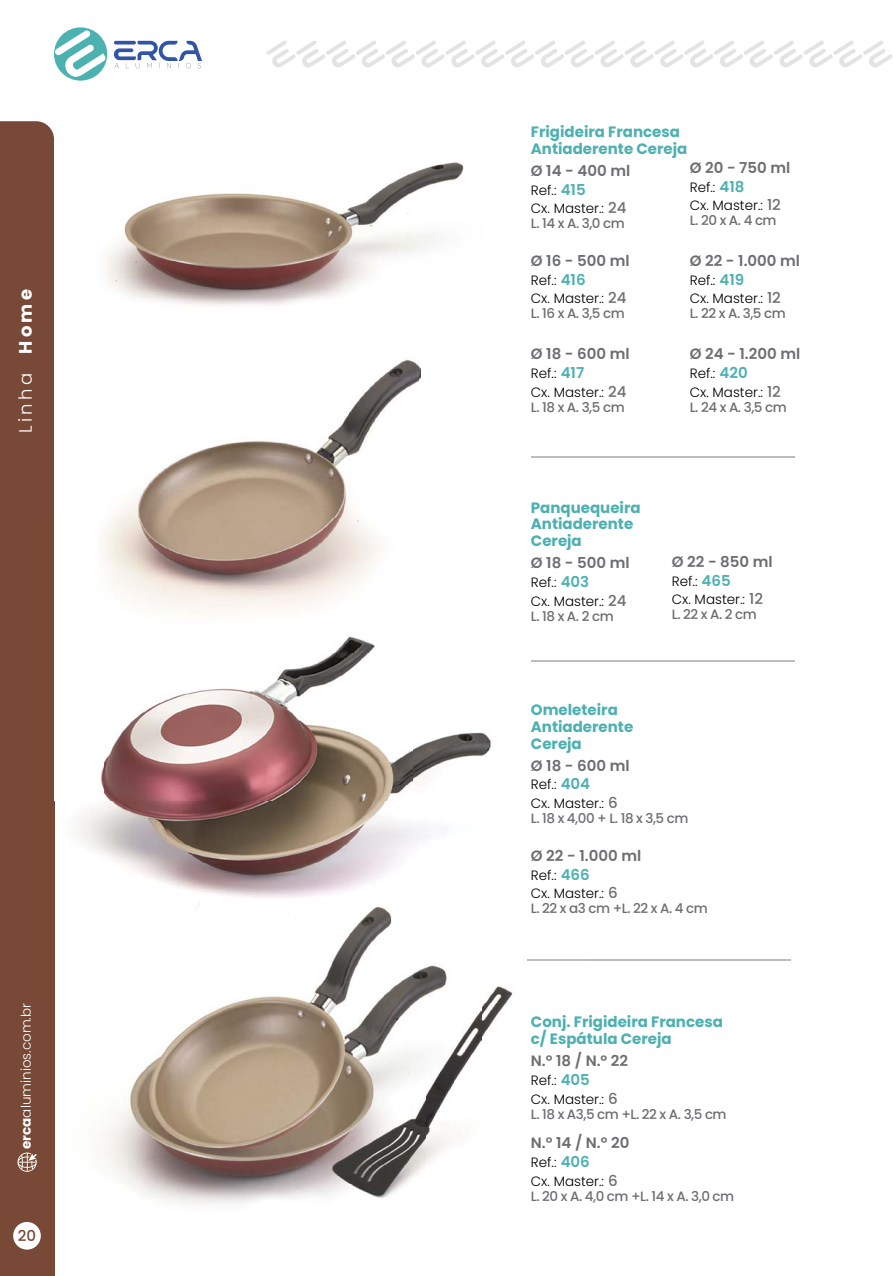
<style>
.page{position:relative;width:893px;height:1276px;background:#fff}
.page>*{position:absolute;margin:0;border:0;box-sizing:border-box;transform-origin:0 0}
.t1{font:300 18px "Poppins";letter-spacing:.18em;color:#fff}
.t2{font:700 15px/16.8px "Poppins";color:#4db0b1}
.t3{font:600 15px "Poppins";color:#6d6e71}
.t4{font:500 15px "Poppins";color:#774936}
.t5{font:300 13.5px/18.6px "Poppins";color:#000}
.t6{font:500 13.5px "Poppins";letter-spacing:-.035em;color:#6d6e71}
.t7{font:300 13.5px "Poppins";color:#fff}
.s1{font-weight:700}
.s2{font-weight:600;font-size:15px;color:#4db0b1}
.s3{font-weight:500;font-size:15px;color:#6d6e71}
</style>
<div class="page">
<div style="left:0;top:121px;width:54px;height:1155px;background:#774936"></div>
<svg style="left:114px;top:41px;width:88px;height:27px"></svg>
<svg style="left:54px;top:27px;width:53px;height:54px"></svg>
<svg style="left:266px;top:41px;width:626px;height:26px"></svg>
<div style="left:13px;top:1222px;width:28px;height:27px;background:#fff;border-radius:50%"></div>
<svg style="left:18px;top:1152px;width:19px;height:19px"></svg>
<hr style="left:531px;top:456px;width:263px;height:1px;background:#bbbdc0">
<hr style="left:531px;top:660px;width:263px;height:1px;background:#bbbdc0">
<hr style="left:587px;top:959px;width:204px;height:1px;background:#bbbdc0">
<img style="left:105px;top:359px;width:315px;height:293px">
<img style="left:481px;top:960px;width:106px;height:82px">
<img style="left:47px;top:1002px;width:434px;height:274px">
<img style="left:107px;top:162px;width:357px;height:144px">
<img style="left:101px;top:529px;width:4px;height:271px">
<img style="left:412px;top:518px;width:79px;height:265px">
<img style="left:105px;top:652px;width:308px;height:149px">
<div style="left:30px;top:518px;width:24px;height:484px;background:#784a36"></div>
<img style="left:47px;top:801px;width:468px;height:201px">
<h1 class="t1" style="left:15px;top:433px;width:145px;rotate:-90deg">Linha <span class="s1">Home</span></h1>
<p class="t7" style="left:18px;top:1149px;width:147px;rotate:-90deg"><span class="s1">erca</span>aluminios.com.br</p>
<p class="t4" style="left:18px;top:1227px;width:20px">20</p>
<p class="t2" style="left:531px;top:123px;width:158px">Frigideira Francesa<br>Antiaderente Cereja</p>
<p class="t3" style="left:531px;top:162px;width:101px">Ø 14 - 400 ml</p>
<p class="t5" style="left:531px;top:181px;width:97px">Ref.: <span class="s2">415<br></span>Cx. Master.: <span class="s3">24</span></p>
<p class="t6" style="left:531px;top:216px;width:95px">L. 14 x A. 3,0 cm</p>
<p class="t3" style="left:531px;top:252px;width:100px">Ø 16 - 500 ml</p>
<p class="t5" style="left:531px;top:271px;width:97px">Ref.: <span class="s2">416<br></span>Cx. Master.: <span class="s3">24</span></p>
<p class="t6" style="left:531px;top:306px;width:95px">L. 16 x A. 3,5 cm</p>
<p class="t3" style="left:531px;top:345px;width:100px">Ø 18 - 600 ml</p>
<p class="t5" style="left:531px;top:364px;width:97px">Ref.: <span class="s2">417<br></span>Cx. Master.: <span class="s3">24</span></p>
<p class="t6" style="left:531px;top:399px;width:95px">L. 18 x A. 3,5 cm</p>
<p class="t3" style="left:690px;top:159px;width:102px">Ø 20 - 750 ml</p>
<p class="t5" style="left:690px;top:178px;width:93px">Ref.: <span class="s2">418<br></span>Cx. Master.: <span class="s3">12</span></p>
<p class="t6" style="left:690px;top:213px;width:88px">L. 20 x A. 4 cm</p>
<p class="t3" style="left:690px;top:252px;width:112px">Ø 22 - 1.000 ml</p>
<p class="t5" style="left:690px;top:271px;width:93px">Ref.: <span class="s2">419<br></span>Cx. Master.: <span class="s3">12</span></p>
<p class="t6" style="left:690px;top:306px;width:98px">L. 22 x A. 3,5 cm</p>
<p class="t3" style="left:690px;top:345px;width:112px">Ø 24 - 1.200 ml</p>
<p class="t5" style="left:690px;top:364px;width:93px">Ref.: <span class="s2">420<br></span>Cx. Master.: <span class="s3">12</span></p>
<p class="t6" style="left:690px;top:399px;width:98px">L. 24 x A. 3,5 cm</p>
<p class="t2" style="left:531px;top:499px;width:111px">Panquequeira<br>Antiaderente<br>Cereja</p>
<p class="t3" style="left:531px;top:554px;width:100px">Ø 18 - 500 ml</p>
<p class="t5" style="left:531px;top:573px;width:97px">Ref.: <span class="s2">403<br></span>Cx. Master.: <span class="s3">24</span></p>
<p class="t6" style="left:531px;top:608px;width:84px">L. 18 x A. 2 cm</p>
<p class="t3" style="left:672px;top:553px;width:102px">Ø 22 - 850 ml</p>
<p class="t5" style="left:672px;top:572px;width:93px">Ref.: <span class="s2">465<br></span>Cx. Master.: <span class="s3">12</span></p>
<p class="t6" style="left:672px;top:607px;width:87px">L. 22 x A. 2 cm</p>
<p class="t2" style="left:531px;top:701px;width:104px">Omeleteira<br>Antiaderente<br>Cereja</p>
<p class="t3" style="left:531px;top:757px;width:100px">Ø 18 - 600 ml</p>
<p class="t5" style="left:531px;top:775px;width:88px">Ref.: <span class="s2">404<br></span>Cx. Master.: <span class="s3">6</span></p>
<p class="t6" style="left:531px;top:810px;width:159px">L. 18 x 4,00 + L. 18 x 3,5 cm</p>
<p class="t3" style="left:531px;top:847px;width:112px">Ø 22 - 1.000 ml</p>
<p class="t5" style="left:531px;top:865px;width:88px">Ref.: <span class="s2">466<br></span>Cx. Master.: <span class="s3">6</span></p>
<p class="t6" style="left:531px;top:900px;width:178px">L. 22 x a3 cm +L. 22 x A. 4 cm</p>
<p class="t2" style="left:531px;top:1013px;width:193px">Conj. Frigideira Francesa c/ Espátula Cereja</p>
<p class="t3" style="left:531px;top:1052px;width:99px">N.º 18 / N.º 22</p>
<p class="t5" style="left:531px;top:1071px;width:88px">Ref.: <span class="s2">405<br></span>Cx. Master.: <span class="s3">6</span></p>
<p class="t6" style="left:531px;top:1106px;width:197px">L. 18 x A3,5 cm +L. 22 x A. 3,5 cm</p>
<p class="t3" style="left:531px;top:1134px;width:100px">N.º 14 / N.º 20</p>
<p class="t5" style="left:531px;top:1153px;width:88px">Ref.: <span class="s2">406<br></span>Cx. Master.: <span class="s3">6</span></p>
<p class="t6" style="left:531px;top:1188px;width:205px">L. 20 x A. 4,0 cm +L. 14 x A. 3,0 cm</p>
</div>
